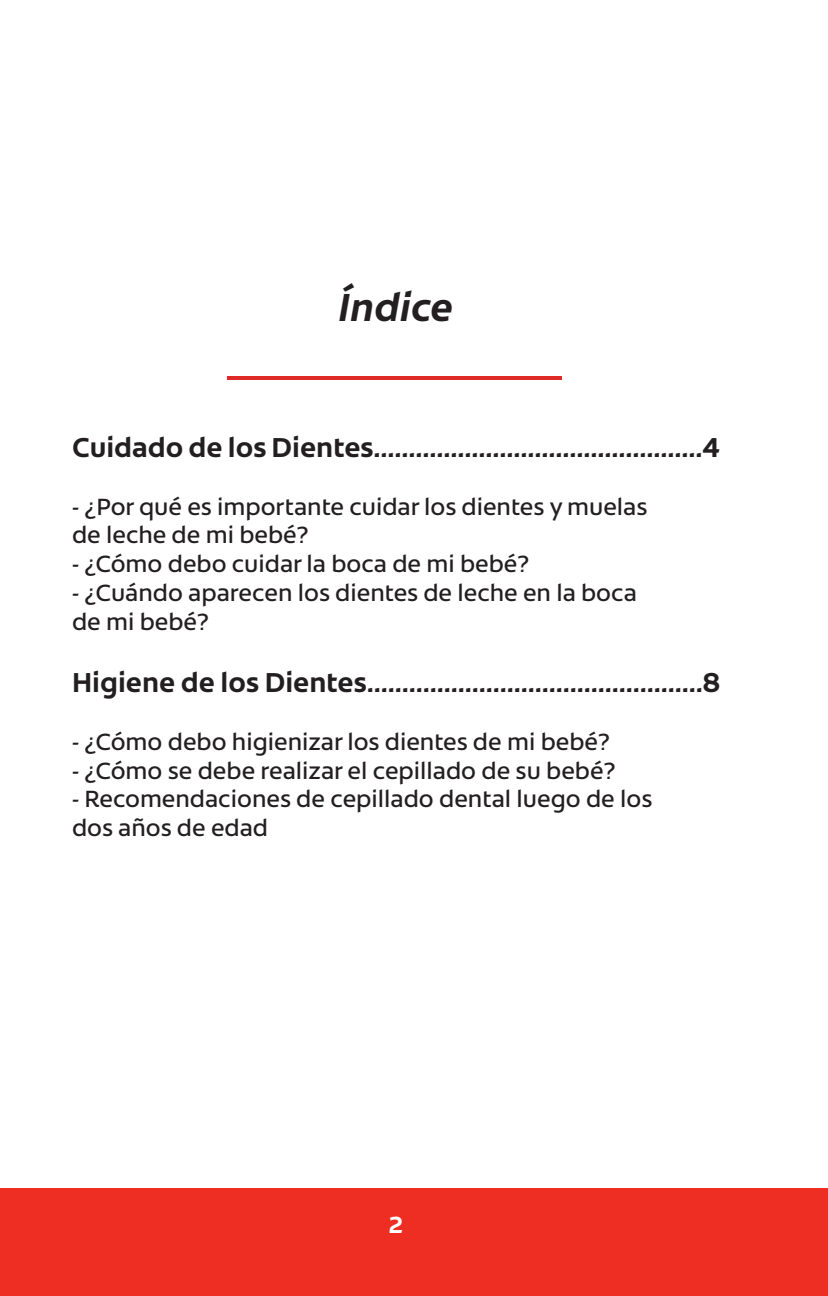
<style>
.page{position:relative;width:828px;height:1296px;background:#fff}
.page>*{position:absolute;margin:0;border:0;box-sizing:border-box;transform-origin:0 0}
.t1{font:italic 700 40px "Colgate Ready";color:#231f20}
.t2{font:700 28px "Colgate Ready";color:#231f20}
.t3{font:24px "Colgate Ready";color:#231f20}
.t4{font:700 24px "Colgate Ready";color:#fff}
</style>
<div class="page">
<hr style="left:227px;top:377px;width:335px;height:3px;background:#dd2a27">
<div style="left:0;top:1188px;width:828px;height:108px;background:#ee2e22"></div>
<p class="t1" style="left:339px;top:274px;width:116px">Índice</p>
<p class="t2" style="left:72px;top:425px;width:649px">Cuidado de los Dientes...............................................4</p>
<p class="t3" style="left:72px;top:488px;width:577px">- ¿Por qué es importante cuidar los dientes y muelas</p>
<p class="t3" style="left:72px;top:517px;width:238px">de leche de mi bebé?</p>
<p class="t3" style="left:72px;top:545px;width:459px">- ¿Cómo debo cuidar la boca de mi bebé?</p>
<p class="t3" style="left:72px;top:574px;width:566px">- ¿Cuándo aparecen los dientes de leche en la boca</p>
<p class="t3" style="left:72px;top:603px;width:138px">de mi bebé?</p>
<p class="t2" style="left:72px;top:660px;width:650px">Higiene de los Dientes................................................8</p>
<p class="t3" style="left:72px;top:723px;width:539px">- ¿Cómo debo higienizar los dientes de mi bebé?</p>
<p class="t3" style="left:72px;top:752px;width:545px">- ¿Cómo se debe realizar el cepillado de su bebé?</p>
<p class="t3" style="left:72px;top:781px;width:582px">- Recomendaciones de cepillado dental luego de los</p>
<p class="t3" style="left:72px;top:809px;width:198px">dos años de edad</p>
<p class="t4" style="left:389px;top:1205px;width:16px">2</p>
</div>
